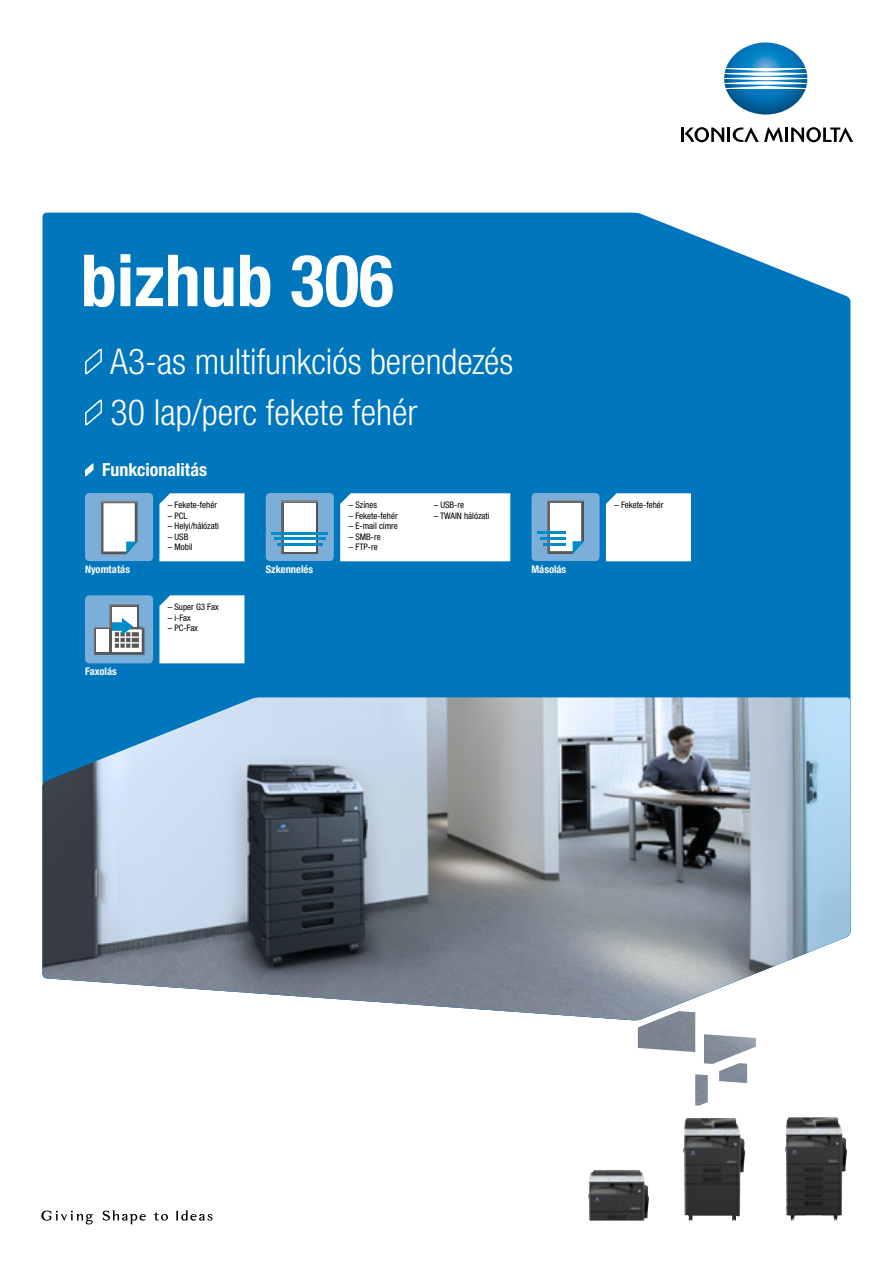
<style>
.page{position:relative;width:893px;height:1263px;background:#fff}
.page>*{position:absolute;margin:0;border:0;box-sizing:border-box;transform-origin:0 0}
.t1{font:700 condensed 72px "Helvetica Neue LTW1 G";color:#fff}
.t2{font:300 condensed 36px "Helvetica Neue LTW1 G";color:#fff}
.t3{font:300 condensed 35.7px "Helvetica Neue LTW1 G";color:#fff}
.t4{font:700 condensed 18px "Helvetica Neue LTW1 G";color:#fff}
.t5{font:700 condensed 10.5px "Helvetica Neue LTW1 G";color:#fff}
.t6{font:condensed 9px "Helvetica Neue LTW1 G";color:#000}
</style>
<div class="page">
<div style="left:43px;top:213px;width:807px;height:484px;background:#0076bd"></div>
<img style="left:724px;top:42px;width:83px;height:73px">
<hr style="left:785px;top:128px;width:3px;height:14px;background:#000">
<svg style="left:791px;top:127px;width:62px;height:15px"></svg>
<svg style="left:681px;top:127px;width:102px;height:15px"></svg>
<svg style="left:103px;top:1210px;width:43px;height:14px"></svg>
<svg style="left:176px;top:1210px;width:37px;height:10px"></svg>
<svg style="left:41px;top:1210px;width:52px;height:14px"></svg>
<svg style="left:154px;top:1212px;width:14px;height:9px"></svg>
<svg style="left:84px;top:348px;width:19px;height:28px"></svg>
<svg style="left:84px;top:399px;width:19px;height:28px"></svg>
<svg style="left:84px;top:461px;width:10px;height:17px"></svg>
<img style="left:43px;top:697px;width:807px;height:323px">
<svg style="left:606px;top:493px;width:85px;height:68px"></svg>
<div style="left:85px;top:493px;width:68px;height:68px;background:#7baed9;border-radius:4px"></div>
<div style="left:266px;top:493px;width:68px;height:68px;background:#7baed9;border-radius:4px"></div>
<svg style="left:100px;top:502px;width:27px;height:53px"></svg>
<svg style="left:101px;top:500px;width:37px;height:54px;background:#cfd7dc"></svg>
<div style="left:85px;top:595px;width:68px;height:68px;background:#7baed9;border-radius:4px"></div>
<svg style="left:93px;top:627px;width:1px;height:28px"></svg>
<svg style="left:94px;top:604px;width:51px;height:51px"></svg>
<div style="left:531px;top:493px;width:69px;height:68px;background:#7baed9;border-radius:4px"></div>
<svg style="left:547px;top:500px;width:37px;height:54px;background:#cad3d8"></svg>
<hr style="left:543px;top:543px;width:23px;height:2px;background:#008cc9">
<hr style="left:540px;top:537px;width:26px;height:3px;background:#008cc9">
<hr style="left:537px;top:531px;width:29px;height:3px;background:#008cc9">
<svg style="left:281px;top:500px;width:38px;height:54px"></svg>
<div style="left:284px;top:503px;width:31px;height:48px;background:#fff"></div>
<hr style="left:277px;top:543px;width:46px;height:3px;background:#008cc9">
<hr style="left:274px;top:537px;width:51px;height:3px;background:#008cc9">
<hr style="left:271px;top:532px;width:57px;height:2px;background:#008cc9">
<svg style="left:159px;top:493px;width:85px;height:68px"></svg>
<svg style="left:159px;top:595px;width:85px;height:68px"></svg>
<svg style="left:340px;top:493px;width:170px;height:68px"></svg>
<img style="left:785px;top:1117px;width:61px;height:103px">
<img style="left:682px;top:1118px;width:64px;height:102px">
<img style="left:588px;top:1170px;width:61px;height:50px">
<img style="left:638px;top:1011px;width:118px;height:95px">
<h1 class="t1" style="left:81px;top:237px;width:314px">bizhub 306</h1>
<h3 class="t3" style="left:110px;top:341px;width:404px">A3-as multifunkciós berendezés</h3>
<h2 class="t2" style="left:111px;top:391px;width:309px">30 lap/perc fekete fehér</h2>
<h3 class="t4" style="left:102px;top:459px;width:107px">Funkcionalitás</h3>
<p class="t5" style="left:85px;top:563px;width:46px">Nyomtatás</p>
<p class="t5" style="left:85px;top:665px;width:33px">Faxolás</p>
<p class="t6" style="left:168px;top:500px;width:51px">– Fekete-fehér</p>
<p class="t6" style="left:168px;top:510px;width:21px">– PCL</p>
<p class="t6" style="left:168px;top:521px;width:53px">– Helyi/hálózati</p>
<p class="t6" style="left:168px;top:531px;width:22px">– USB</p>
<p class="t6" style="left:168px;top:542px;width:26px">– Mobil</p>
<p class="t6" style="left:168px;top:602px;width:52px">– Super G3 Fax</p>
<p class="t6" style="left:168px;top:612px;width:24px">– i-Fax</p>
<p class="t6" style="left:168px;top:623px;width:32px">– PC-Fax</p>
<p class="t6" style="left:349px;top:500px;width:30px">– Színes</p>
<p class="t6" style="left:349px;top:510px;width:51px">– Fekete-fehér</p>
<p class="t6" style="left:349px;top:521px;width:51px">– E-mail címre</p>
<p class="t6" style="left:349px;top:531px;width:33px">– SMB-re</p>
<p class="t6" style="left:349px;top:542px;width:30px">– FTP-re</p>
<p class="t6" style="left:434px;top:500px;width:32px">– USB-re</p>
<p class="t6" style="left:434px;top:510px;width:58px">– TWAIN hálózati</p>
<p class="t5" style="left:266px;top:563px;width:49px">Szkennelés</p>
<p class="t5" style="left:531px;top:563px;width:36px">Másolás</p>
<p class="t6" style="left:614px;top:500px;width:51px">– Fekete-fehér</p>
</div>
